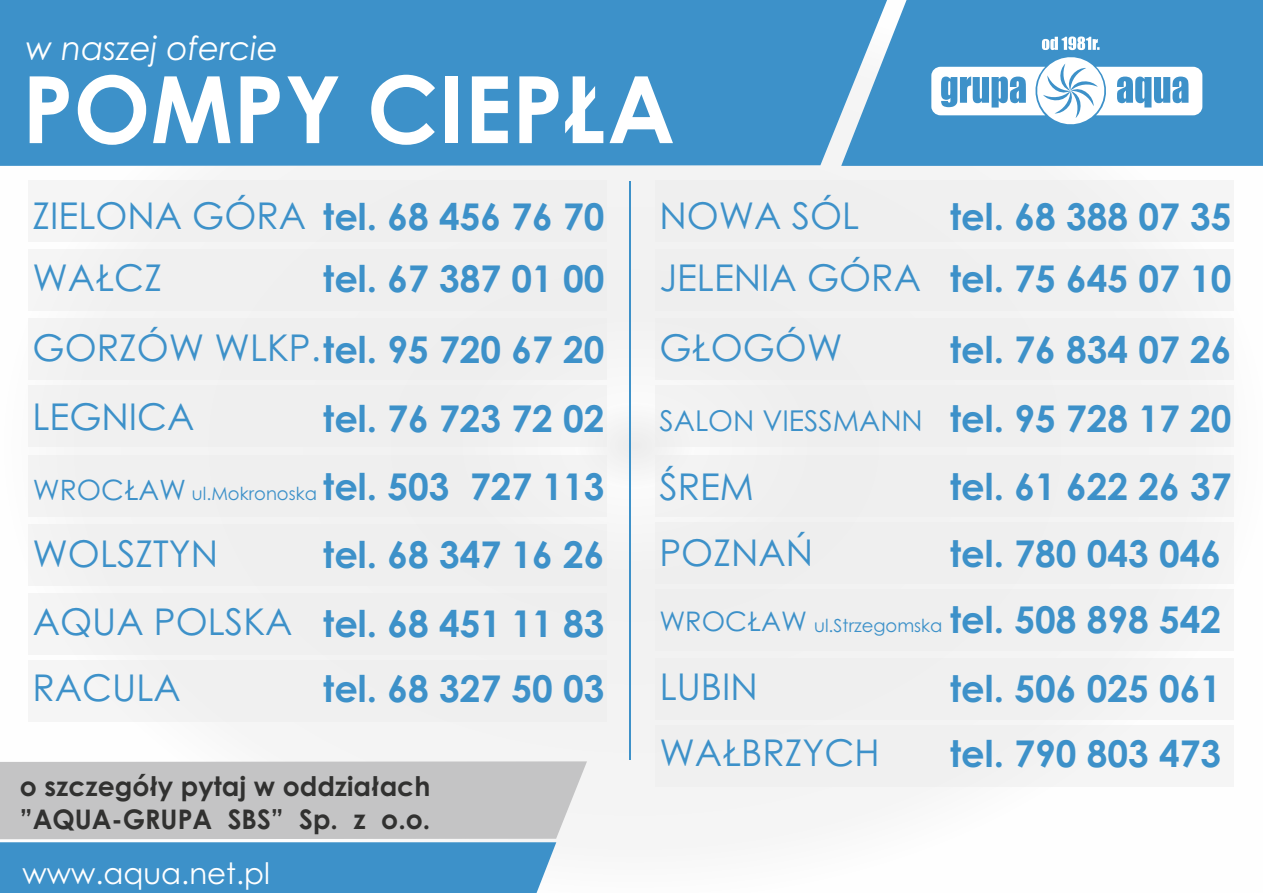
<style>
.page{position:relative;width:1263px;height:893px;background:#f6f6f6}
.page>*{position:absolute;margin:0;border:0;box-sizing:border-box;transform-origin:0 0}
.t1{font:700 93px "Century Gothic";color:#fff}
.t2{font:700 36.9px/68.6px "Century Gothic";color:#3d91c9}
.t3{font:36.9px/71.4px "Century Gothic";color:#3d91c9}
.t4{font:italic 33px "Century Gothic";color:#fff}
.t5{font:29.7px "Century Gothic";color:#fff}
.t6{font:28.65px "Century Gothic";color:#3d91c9}
.t7{font:28.05px "Century Gothic";color:#3d91c9}
.t8{font:700 27px/32.7px "Century Gothic";color:#313130}
.t9{font:27px "Century Gothic";color:#3d91c9}
.t10{font:18px "Century Gothic";color:#3d91c9}
.s1{font-weight:700}
</style>
<div class="page">
<div style="left:28px;top:180px;width:579px;height:61px;background:#ececec"></div>
<div style="left:655px;top:180px;width:579px;height:61px;background:#ececec"></div>
<hr style="left:630px;top:181px;width:1px;height:579px;background:#3d91c9">
<div style="left:0;top:842px;width:556px;height:51px;background:#3d91c9"></div>
<div style="left:0;top:761px;width:587px;height:78px;background:#c4c4c5"></div>
<div style="left:0;top:0;width:841px;height:166px;background:#3d91c9"></div>
<svg style="left:841px;top:0;width:422px;height:166px;background:#4897cc"></svg>
<svg style="left:931px;top:36px;width:271px;height:93px"></svg>
<div style="left:28px;top:660px;width:579px;height:61px;background:#ececec"></div>
<div style="left:28px;top:249px;width:579px;height:61px;background:#ececec"></div>
<div style="left:28px;top:318px;width:579px;height:61px;background:#ececec"></div>
<div style="left:28px;top:386px;width:579px;height:61px;background:#ececec"></div>
<div style="left:28px;top:456px;width:579px;height:61px;background:#ececec"></div>
<div style="left:28px;top:525px;width:579px;height:61px;background:#ececec"></div>
<div style="left:28px;top:593px;width:579px;height:61px;background:#ececec"></div>
<div style="left:655px;top:725px;width:579px;height:61px;background:#ececec"></div>
<div style="left:655px;top:249px;width:579px;height:61px;background:#ececec"></div>
<div style="left:655px;top:318px;width:579px;height:61px;background:#ececec"></div>
<div style="left:655px;top:386px;width:579px;height:61px;background:#ececec"></div>
<div style="left:655px;top:456px;width:579px;height:61px;background:#ececec"></div>
<div style="left:655px;top:590px;width:579px;height:61px;background:#ececec"></div>
<div style="left:655px;top:658px;width:579px;height:61px;background:#ececec"></div>
<div style="left:655px;top:522px;width:579px;height:61px;background:#ececec"></div>
<p class="t4" style="left:25px;top:36px;width:254px">w naszej ofercie</p>
<h1 class="t1" style="left:22px;top:73px;width:654px">POMPY CIEPŁA</h1>
<p class="t3" style="left:32px;top:183px;width:275px">ZIELONA GÓRA</p>
<p class="t2" style="left:323px;top:189px;width:283px;line-height:62.6px">tel. 68 456 76 70 tel. 67 387 01 00</p>
<p class="t3" style="left:32px;top:245px;width:573px">WAŁCZ<br>GORZÓW WLKP.<span class="s1">tel. 95 720 67 20</span></p>
<p class="t3" style="left:32px;top:385px;width:163px">LEGNICA</p>
<p class="t2" style="left:323px;top:387px;width:283px;text-align:justify">tel. 76 723 72 02 tel. 503 727 113 tel. 68 347 16 26 tel. 68 451 11 83</p>
<p class="t2" style="left:323px;top:658px;width:283px">tel. 68 327 50 03</p>
<p class="t7" style="left:33px;top:479px;width:155px">WROCŁAW</p>
<p class="t3" style="left:32px;top:522px;width:261px;line-height:68.7px">WOLSZTYN<br>AQUA POLSKA</p>
<p class="t10" style="left:192px;top:487px;width:127px">ul.Mokronoska</p>
<p class="t3" style="left:32px;top:655px;width:150px">RACULA</p>
<p class="t8" style="left:20px;top:772px;width:412px">o szczegóły pytaj w oddziałach ”AQUA-GRUPA SBS” Sp. z o.o.</p>
<p class="t5" style="left:23px;top:861px;width:249px">www.aqua.net.pl</p>
<p class="t3" style="left:659px;top:183px;width:201px">NOWA SÓL</p>
<p class="t3" style="left:659px;top:246px;width:263px;line-height:70.2px">JELENIA GÓRA<br>GŁOGÓW</p>
<p class="t6" style="left:659px;top:409px;width:265px">SALON VIESSMANN</p>
<p class="t3" style="left:659px;top:454px;width:96px">ŚREM</p>
<p class="t2" style="left:950px;top:189px;width:283px;line-height:62.6px">tel. 68 388 07 35 tel. 75 645 07 10</p>
<p class="t2" style="left:950px;top:318px;width:283px;text-align:justify">tel. 76 834 07 26 tel. 95 728 17 20 tel. 61 622 26 37</p>
<p class="t3" style="left:659px;top:521px;width:155px">POZNAŃ</p>
<p class="t2" style="left:950px;top:522px;width:272px">tel. 780 043 046</p>
<p class="t9" style="left:659px;top:611px;width:149px">WROCŁAW</p>
<p class="t10" style="left:814px;top:618px;width:130px">ul.Strzegomska</p>
<p class="t3" style="left:660px;top:654px;width:100px">LUBIN</p>
<p class="t3" style="left:659px;top:720px;width:222px">WAŁBRZYCH</p>
<p class="t2" style="left:950px;top:588px;width:272px;line-height:69.4px">tel. 508 898 542 tel. 506 025 061</p>
<p class="t2" style="left:950px;top:723px;width:272px">tel. 790 803 473</p>
</div>
